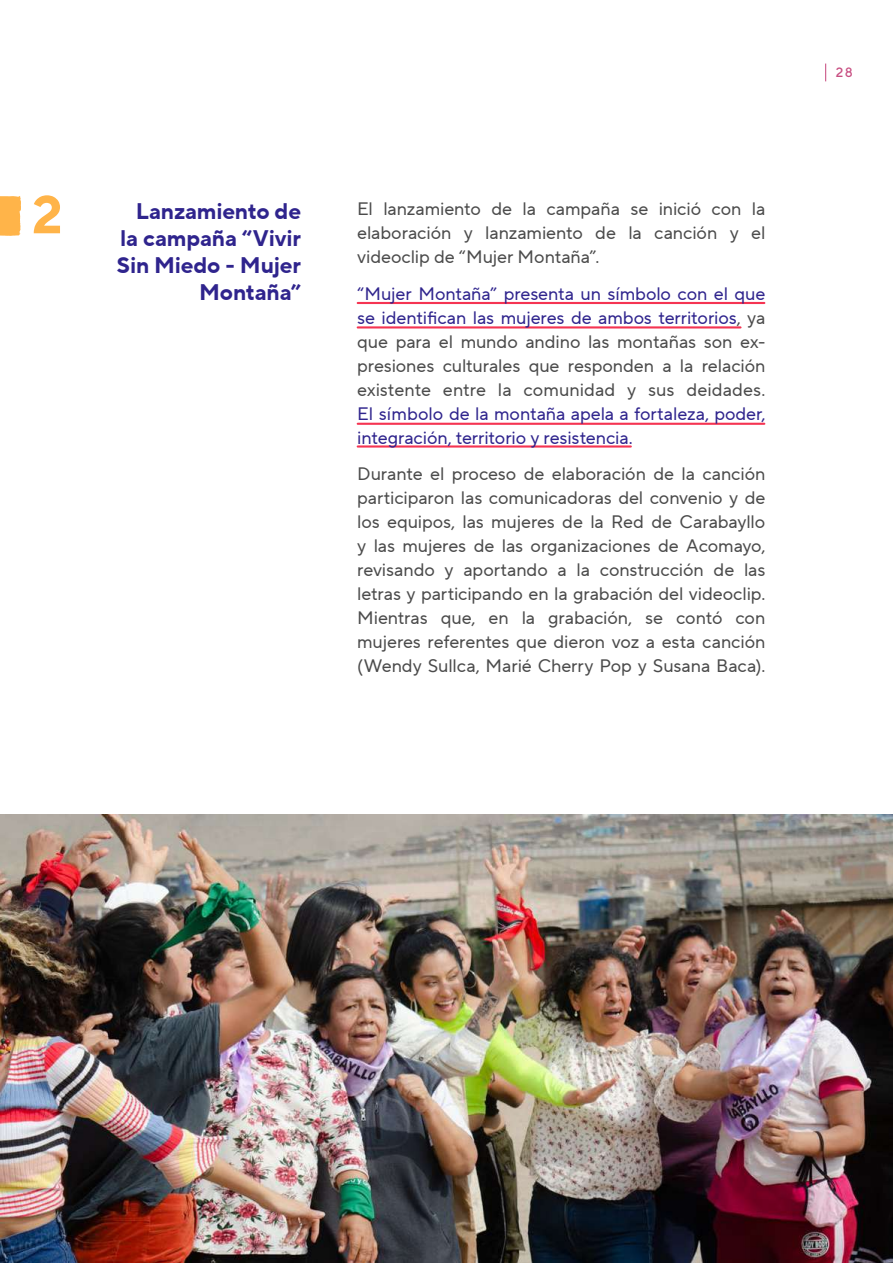
<style>
.page{position:relative;width:893px;height:1263px;background:#fff}
.page>*{position:absolute;margin:0;border:0;box-sizing:border-box;transform-origin:0 0}
.t1{font:700 53.1px "TT Norms Pro";color:#ffb449}
.t2{font:700 22.5px/27px "TT Norms Pro";letter-spacing:-.01em;color:#2f248d;text-align:right}
.t3{font:18px/24px "TT Norms Pro";letter-spacing:-.005em;color:#4b4b4b;text-align:justify}
.t4{font:18px/24px "TT Norms Pro";letter-spacing:-.005em;color:#2f248d}
.t5{font:500 13.5px "TT Norms";color:#c84f82}
.s1{color:#2f248d}
</style>
<div class="page">
<svg style="left:825px;top:64px;width:1px;height:17px"></svg>
<img style="left:0;top:815px;width:893px;height:448px">
<svg style="left:0;top:196px;width:21px;height:40px"></svg>
<hr style="left:358px;top:302px;width:406px;height:2px;background:#f53452">
<hr style="left:358px;top:326px;width:382px;height:2px;background:#f53452">
<hr style="left:358px;top:423px;width:406px;height:2px;background:#f53452">
<hr style="left:358px;top:445px;width:273px;height:3px;background:#f53452">
<h1 class="t1" style="left:32px;top:175px;width:32px">2</h1>
<p class="t3" style="left:357px;top:196px;width:410px">El lanzamiento de la campaña se inició con la elaboración y lanzamiento de la canción y el videoclip de “Mujer Montaña”.</p>
<p class="t3" style="left:357px;top:281px;width:410px"><span class="s1">“Mujer Montaña” presenta un símbolo con el que se identifican las mujeres de ambos territorios</span>, ya que para el mundo andino las montañas son ex&shy;presiones culturales que responden a la relación existente entre la comunidad y sus deidades.</p>
<p class="t4" style="left:357px;top:401px;width:410px">El símbolo de la montaña apela a fortaleza, poder, integración, territorio y resistencia.</p>
<p class="t3" style="left:357px;top:462px;width:410px">Durante el proceso de elaboración de la canción participaron las comunicadoras del convenio y de los equipos, las mujeres de la Red de Carabayllo y las mujeres de las organizaciones de Acomayo, revisando y aportando a la construcción de las letras y participando en la grabación del videoclip.<br>Mientras que, en la grabación, se contó con mujeres referentes que dieron voz a esta canción (Wendy Sullca, Marié Cherry Pop y Susana Baca).</p>
<p class="t2" style="left:116px;top:198px;width:186px">Lanzamiento de la campaña “Vivir<br>Sin Miedo - Mujer<br>Montaña”</p>
<p class="t5" style="left:836px;top:63px;width:19px">28</p>
</div>
